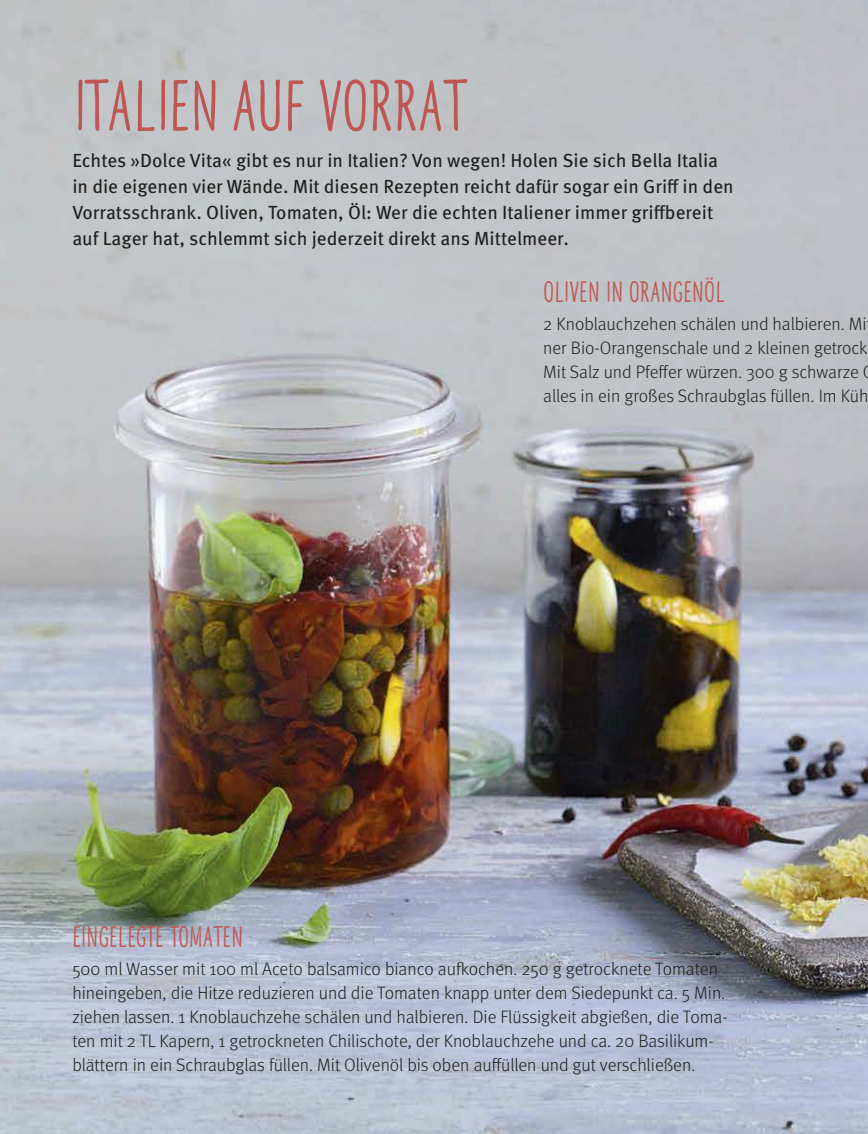
<style>
.page{position:relative;width:868px;height:1134px;background:#fff}
.page>*{position:absolute;margin:0;border:0;box-sizing:border-box;transform-origin:0 0}
.t1{font:700 64px "Frieda";letter-spacing:-.02em;color:#be5753}
.t2{font:700 26px "Frieda";letter-spacing:-.015em;color:#be5753}
.t3{font:19px/26px "Meta OT";color:#1f1f1e}
.t4{font:300 18px/24px "Meta OT";color:#1f1f1e}
</style>
<div class="page">
<img style="left:0;top:0;width:867px;height:1134px">
<h1 class="t1" style="left:72px;top:69px;width:396px">ITALIEN AUF VORRAT</h1>
<p class="t3" style="left:72px;top:148px;width:662px">Echtes »Dolce Vita« gibt es nur in Italien? Von wegen! Holen Sie sich Bella Italia in die eigenen vier Wände. Mit diesen Rezepten reicht dafür sogar ein Grif in den Vorratsschrank. Oliven, Tomaten, Öl: Wer die echten Italiener immer grifbereit auf Lager hat, schlemmt sich jederzeit direkt ans Mittelmeer.</p>
<h2 class="t2" style="left:543px;top:276px;width:183px">OLIVEN IN ORANGENÖL</h2>
<p class="t4" style="left:543px;top:313px;width:327px">2 Knoblauchzehen schälen und halbieren. Mi ner Bio-Orangenschale und 2 kleinen getrock Mit Salz und Pfefer würzen. 300 g schwarze alles in ein großes Schraubglas füllen. Im Küh</p>
<h2 class="t2" style="left:72px;top:921px;width:173px">EINGELEGTE TOMATEN</h2>
<p class="t4" style="left:72px;top:957px;width:656px">500 ml Wasser mit 100 ml Aceto balsamico bianco aukochen. 250 g getrocknete Tomaten hineingeben, die Hitze reduzieren und die Tomaten knapp unter dem Siedepunkt ca. 5 Min. ziehen lassen. 1 Knoblauchzehe schälen und halbieren. Die Flüssigkeit abgießen, die Toma&shy;ten mit 2 TL Kapern, 1 getrockneten Chilischote, der Knoblauchzehe und ca. 20 Basilikum&shy;blättern in ein Schraubglas füllen. Mit Olivenöl bis oben aufüllen und gut verschließen.</p>
</div>
